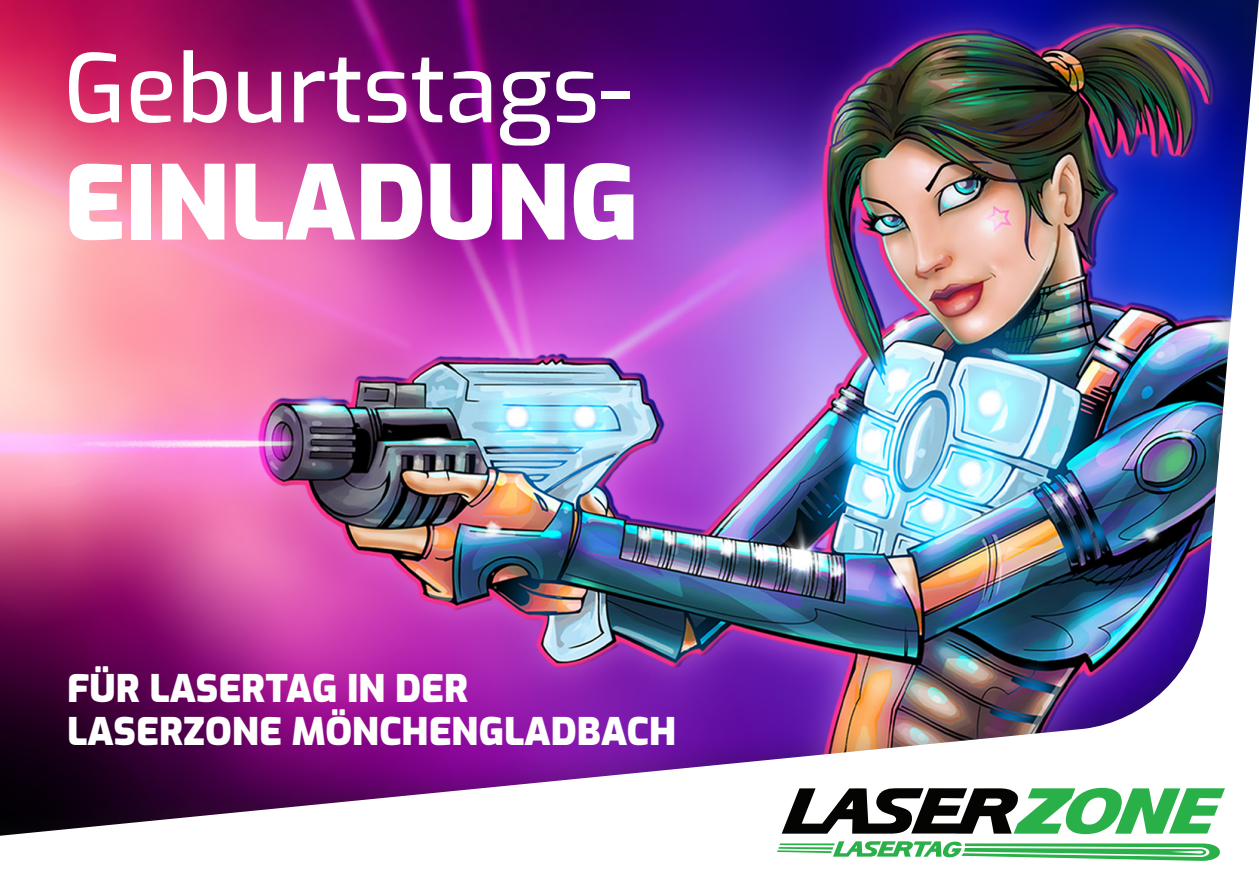
<style>
.page{position:relative;width:1259px;height:893px;background:#fff}
.page>*{position:absolute;margin:0;border:0;box-sizing:border-box;transform-origin:0 0}
.t1{font:900 102px "Exo";color:#fff}
.t2{font:500 94.5px "Exo";color:#fff}
.t3{font:900 37.8px/43.2px "Exo";color:#fff}
</style>
<div class="page">
<img style="left:0;top:0;width:1259px;height:836px">
<svg style="left:781px;top:788px;width:444px;height:46px"></svg>
<svg style="left:777px;top:841px;width:443px;height:20px"></svg>
<p class="t2" style="left:64px;top:18px;width:570px">Geburtstags-</p>
<p class="t1" style="left:64px;top:124px;width:577px">EINLADUNG</p>
<p class="t3" style="left:67px;top:664px;width:610px">FÜR LASERTAG IN DER<br>LASERZONE MÖNCHENGLADBACH</p>
</div>
